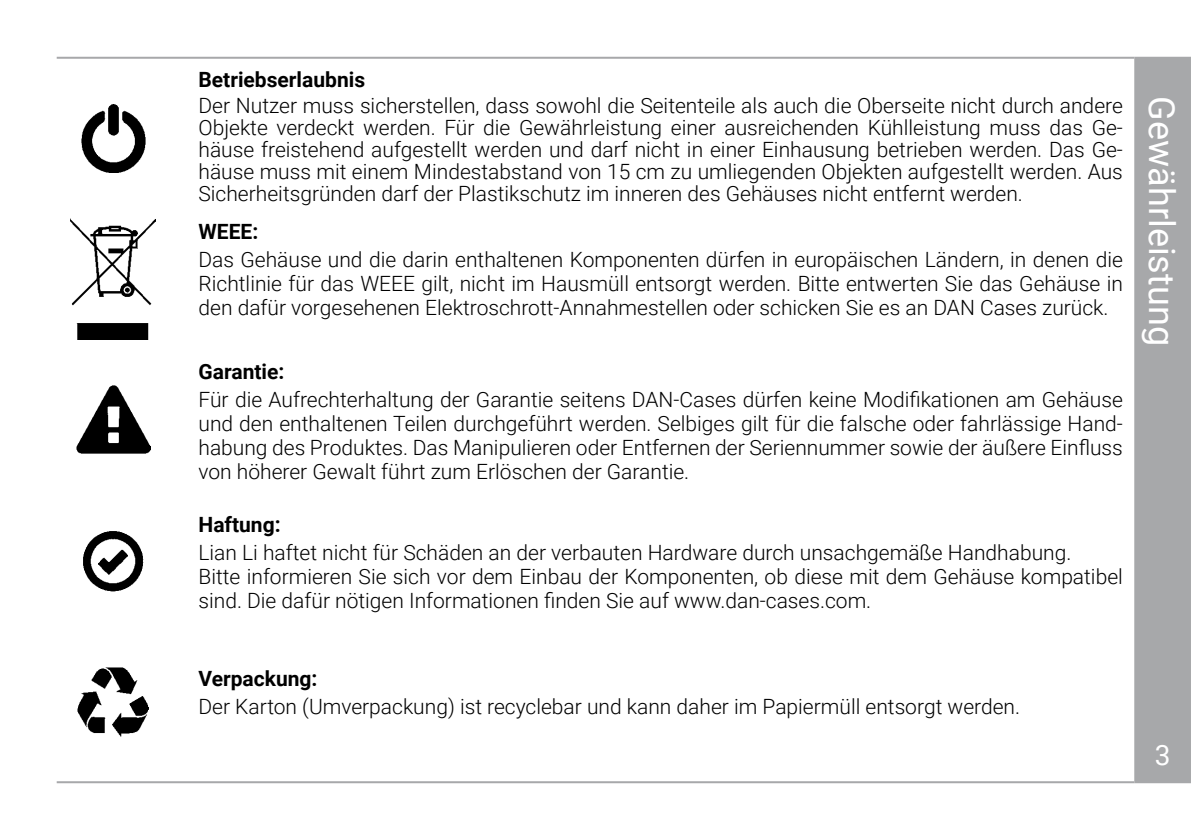
<style>
.page{position:relative;width:1191px;height:840px;background:#fff}
.page>*{position:absolute;margin:0;border:0;box-sizing:border-box;transform-origin:0 0}
.t1{font:36px "Roboto";color:#fff}
.t2{font:300 21px/24px "Roboto";color:#000;text-align:justify}
.t3{font:700 21px "Roboto";color:#000}
</style>
<div class="page">
<hr style="left:57px;top:57px;width:1077px;height:2px;background:#a7a8aa">
<hr style="left:57px;top:780px;width:1077px;height:2px;background:#a7a8aa">
<div style="left:1135px;top:58px;width:55px;height:723px;background:#a7a8aa"></div>
<div style="left:1134px;top:57px;width:57px;height:725px;border:2px solid #a7a8aa"></div>
<img style="left:71px;top:219px;width:85px;height:120px">
<img style="left:83px;top:531px;width:61px;height:61px">
<img style="left:77px;top:385px;width:73px;height:69px">
<img style="left:81px;top:104px;width:65px;height:68px">
<img style="left:78px;top:667px;width:71px;height:68px">
<p class="t3" style="left:198px;top:65px;width:168px">Betriebserlaubnis</p>
<p class="t2" style="left:198px;top:94px;width:926px;line-height:22px">Der Nutzer muss sicherstellen, dass sowohl die Seitenteile als auch die Oberseite nicht durch andere Objekte verdeckt werden. Für die Gewährleistung einer ausreichenden Kühlleistung muss das Ge&shy;häuse freistehend aufgestellt werden und darf nicht in einer Einhausung betrieben werden. Das Ge&shy;häuse muss mit einem Mindestabstand von 15 cm zu umliegenden Objekten aufgestellt werden. Aus Sicherheitsgründen darf der Plastikschutz im inneren des Gehäuses nicht entfernt werden.</p>
<p class="t3" style="left:198px;top:217px;width:61px">WEEE:</p>
<p class="t2" style="left:198px;top:247px;width:926px">Das Gehäuse und die darin enthaltenen Komponenten dürfen in europäischen Ländern, in denen die Richtlinie für das WEEE gilt, nicht im Hausmüll entsorgt werden. Bitte entwerten Sie das Gehäuse in den dafür vorgesehenen Elektroschrott-Annahmestellen oder schicken Sie es an DAN Cases zurück.</p>
<p class="t3" style="left:198px;top:356px;width:87px">Garantie:</p>
<p class="t2" style="left:198px;top:386px;width:926px">Für die Aufrechterhaltung der Garantie seitens DAN-Cases dürfen keine Modifikationen am Gehäuse und den enthaltenen Teilen durchgeführt werden. Selbiges gilt für die falsche oder fahrlässige Hand&shy;habung des Produktes. Das Manipulieren oder Entfernen der Seriennummer sowie der äußere Einfluss von höherer Gewalt führt zum Erlöschen der Garantie.</p>
<p class="t3" style="left:198px;top:509px;width:84px">Haftung:</p>
<p class="t2" style="left:198px;top:539px;width:926px;text-align:left">Lian Li haftet nicht für Schäden an der verbauten Hardware durch unsachgemäße Handhabung.<br>Bitte informieren Sie sich vor dem Einbau der Komponenten, ob diese mit dem Gehäuse kompatibel sind. Die dafür nötigen Informationen finden Sie auf www.dan-cases.com.</p>
<h1 class="t1" style="left:1187px;top:96px;width:251px;rotate:90deg">Gewährleistung</h1>
<p class="t3" style="left:198px;top:663px;width:120px">Verpackung:</p>
<p class="t2" style="left:198px;top:693px;width:823px">Der Karton (Umverpackung) ist recyclebar und kann daher im Papiermüll entsorgt werden.</p>
</div>
